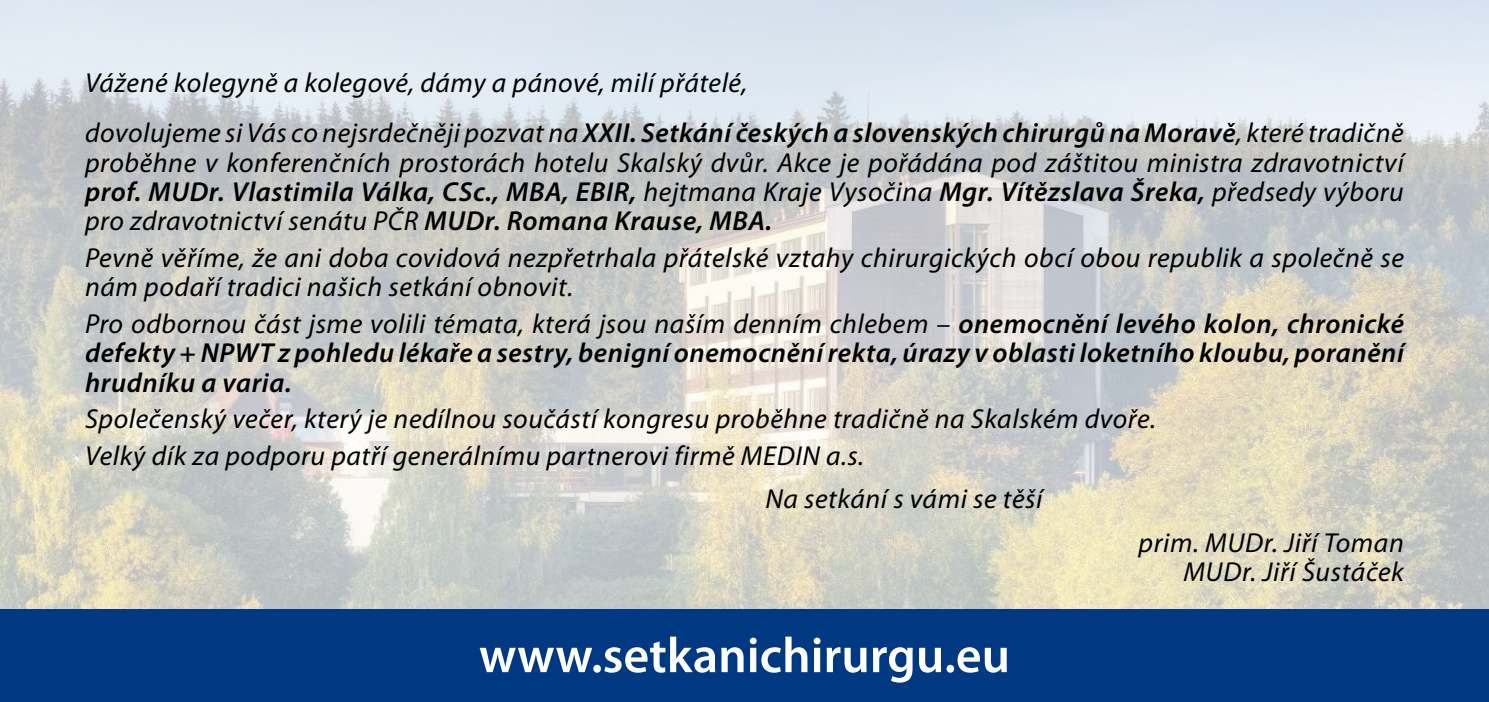
<style>
.page{position:relative;width:1489px;height:702px;background:#fff}
.page>*{position:absolute;margin:0;border:0;box-sizing:border-box;transform-origin:0 0}
.t1{font:600 50px "Myriad Pro";color:#fff}
.t2{font:italic 27.5px/29.5px "Myriad Pro";letter-spacing:.02em;color:#000}
.t3{font:italic 600 27.5px/29.5px "Myriad Pro";letter-spacing:.02em;color:#000;text-align:justify}
.s1{font-weight:600}
.s2{font-weight:400}
</style>
<div class="page">
<img style="left:0;top:0;width:1488px;height:609px">
<div style="left:0;top:609px;width:1488px;height:93px;background:#003882"></div>
<p class="t2" style="left:85px;top:56px;width:1320px;line-height:50.8px">Vážené kolegyně a kolegové, dámy a pánové, milí přátelé,<br>dovolujeme si Vás co nejsrdečněji pozvat na <span class="s1">XXII. Setkání českých a slovenských chirurgů na Moravě</span>, které tradičně</p>
<p class="t2" style="left:85px;top:147px;width:1320px;text-align:justify">proběhne v konferenčních prostorách hotelu Skalský dvůr. Akce je pořádána pod záštitou ministra zdravotnictví <span class="s1">prof. MUDr. Vlastimila Válka, CSc., MBA, EBIR,</span> hejtmana Kraje Vysočina <span class="s1">Mgr. Vítězslava Šreka,</span> předsedy výboru pro zdravotnictví senátu PČR <span class="s1">MUDr. Romana Krause, MBA.</span></p>
<p class="t2" style="left:85px;top:242px;width:1320px">Pevně věříme, že ani doba covidová nezpřetrhala přátelské vztahy chirurgických obcí obou republik a společně se nám podaří tradici našich setkání obnovit.</p>
<p class="t3" style="left:85px;top:308px;width:1320px"><span class="s2">Pro odbornou část jsme volili témata, která jsou naším denním chlebem –</span> onemocnění levého kolon, chronické defekty + NPWT z pohledu lékaře a sestry, benigní onemocnění rekta, úrazy v oblasti loketního kloubu, poranění hrudníku a varia.</p>
<p class="t2" style="left:85px;top:400px;width:1072px;line-height:36.5px">Společenský večer, který je nedílnou součástí kongresu proběhne tradičně na Skalském dvoře.<br>Velký dík za podporu patří generálnímu partnerovi firmě MEDIN a.s.</p>
<p class="t2" style="left:765px;top:484px;width:278px">Na setkání s vámi se těší</p>
<p class="t2" style="left:1138px;top:527px;width:267px;text-align:right">prim. MUDr. Jiří Toman<br>MUDr. Jiří Šustáček</p>
<h1 class="t1" style="left:479px;top:623px;width:532px">www.setkanichirurgu.eu</h1>
</div>
